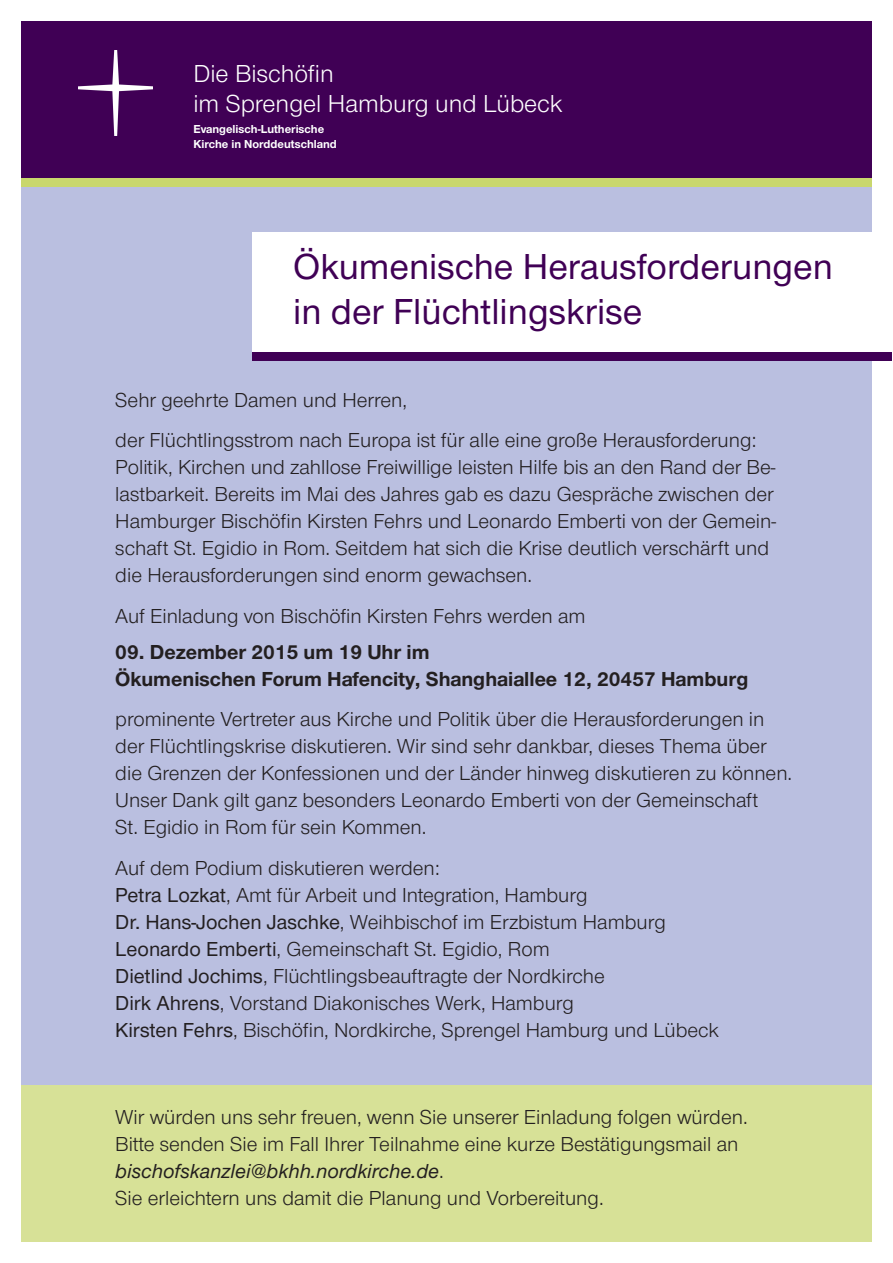
<style>
.page{position:relative;width:893px;height:1263px;background:#fff}
.page>*{position:absolute;margin:0;border:0;box-sizing:border-box;transform-origin:0 0}
.t1{font:500 37.5px/45px "Nordelbica";color:#400055}
.t2{font:25.5px/30px "Nordelbica";color:#fff}
.t3{font:21px/27px "Nordelbica";color:#231f20}
.t4{font:700 21px/27px "Nordelbica";color:#231f20}
.t5{font:700 12px/15px "Nordelbica";color:#fff}
.s1{font-weight:500}
.s2{font-weight:500;font-style:italic}
</style>
<div class="page">
<div style="left:21px;top:21px;width:851px;height:1221px;background:#babfe0"></div>
<div style="left:21px;top:21px;width:851px;height:158px;background:#400055"></div>
<div style="left:21px;top:179px;width:851px;height:8px;background:#c9d76d"></div>
<img style="left:79px;top:51px;width:74px;height:85px">
<div style="left:252px;top:233px;width:632px;height:127px;background:#fff"></div>
<div style="left:252px;top:353px;width:640px;height:8px;background:#400055"></div>
<div style="left:21px;top:1085px;width:851px;height:157px;background:#d7e197"></div>
<p class="t2" style="left:193px;top:58px;width:371px">Die Bischöfin<br>im Sprengel Hamburg und Lübeck</p>
<p class="t5" style="left:193px;top:122px;width:145px">Evangelisch-Lutherische<br>Kirche in Norddeutschland</p>
<h1 class="t1" style="left:293px;top:244px;width:541px">Ökumenische Herausforderungen in der Flüchtlingskrise</h1>
<p class="t3" style="left:115px;top:379px;width:643px;line-height:40.5px">Sehr geehrte Damen und Herren,<br>der Flüchtlingsstrom nach Europa ist für alle eine große Herausforderung:</p>
<p class="t3" style="left:115px;top:454px;width:662px">Politik, Kirchen und zahllose Freiwillige leisten Hilfe bis an den Rand der Be&shy;lastbarkeit. Bereits im Mai des Jahres gab es dazu Gespräche zwischen der Hamburger Bischöfin Kirsten Fehrs und Leonardo Emberti von der Gemein&shy;schaft St. Egidio in Rom. Seitdem hat sich die Krise deutlich verschärft und die Herausforderungen sind enorm gewachsen.</p>
<p class="t3" style="left:115px;top:602px;width:472px">Auf Einladung von Bischöfin Kirsten Fehrs werden am</p>
<p class="t4" style="left:115px;top:638px;width:634px">09. Dezember 2015 um 19 Uhr im<br>Ökumenischen Forum Hafencity, Shanghaiallee 12, 20457 Hamburg</p>
<p class="t3" style="left:115px;top:706px;width:678px">prominente Vertreter aus Kirche und Politik über die Herausforderungen in der Flüchtlingskrise diskutieren. Wir sind sehr dankbar, dieses Thema über die Grenzen der Konfessionen und der Länder hinweg diskutieren zu können.<br>Unser Dank gilt ganz besonders Leonardo Emberti von der Gemeinschaft<br>St. Egidio in Rom für sein Kommen.</p>
<p class="t3" style="left:115px;top:854px;width:605px">Auf dem Podium diskutieren werden:<br><span class="s1">Petra Lozkat</span>, Amt für Arbeit und Integration, Hamburg<br><span class="s1">Dr. Hans-Jochen Jaschke</span>, Weihbischof im Erzbistum Hamburg <span class="s1">Leonardo Emberti</span>, Gemeinschaft St. Egidio, Rom<br><span class="s1">Dietlind Jochims</span>, Flüchtlingsbeauftragte der Nordkirche<br><span class="s1">Dirk Ahrens</span>, Vorstand Diakonisches Werk, Hamburg<br><span class="s1">Kirsten Fehrs</span>, Bischöfin, Nordkirche, Sprengel Hamburg und Lübeck</p>
<p class="t3" style="left:115px;top:1103px;width:634px">Wir würden uns sehr freuen, wenn Sie unserer Einladung folgen würden.<br>Bitte senden Sie im Fall Ihrer Teilnahme eine kurze Bestätigungsmail an <span class="s2">bischofskanzlei@bkhh.nordkirche.de</span>.<br>Sie erleichtern uns damit die Planung und Vorbereitung.</p>
</div>
